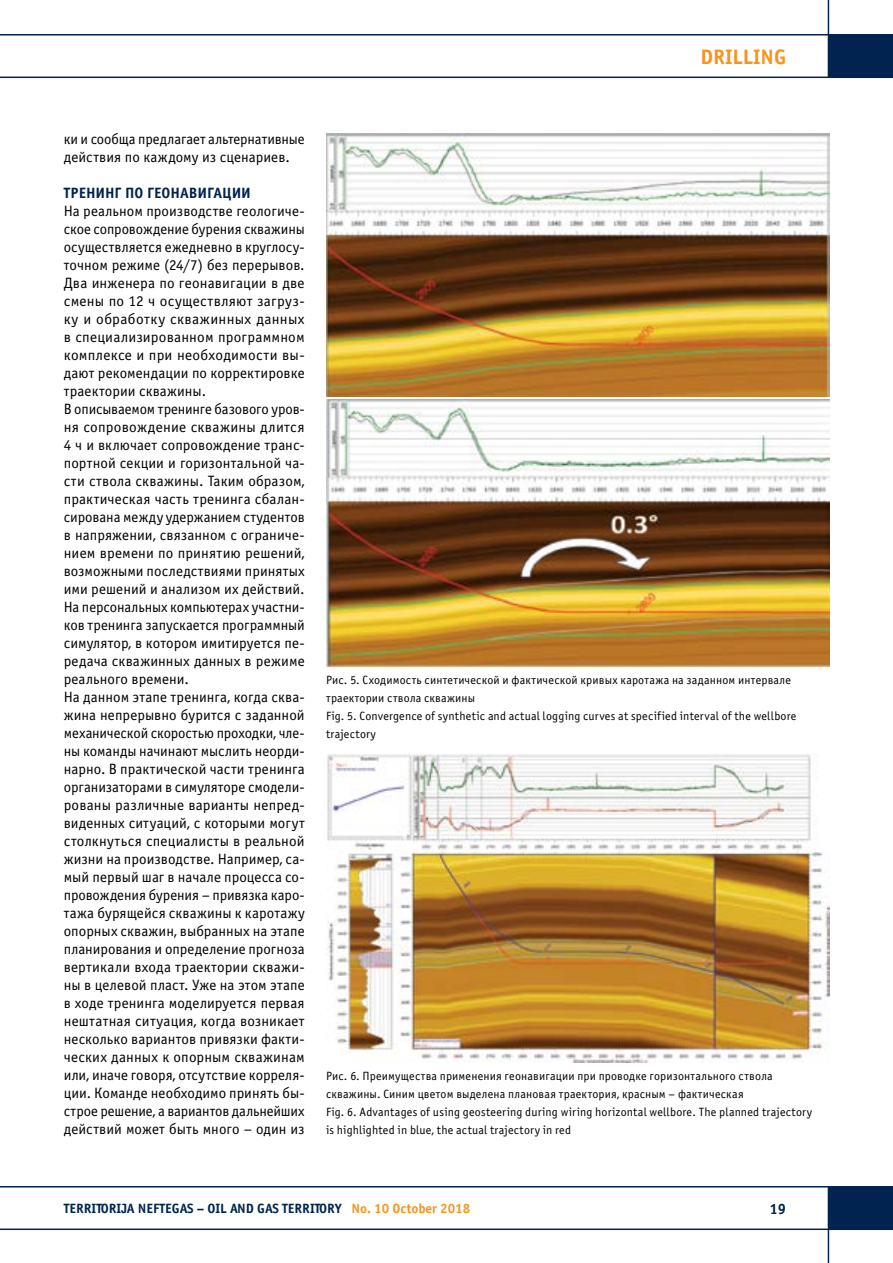
<style>
.page{position:relative;width:893px;height:1263px;background:#fff}
.page>*{position:absolute;margin:0;border:0;box-sizing:border-box;transform-origin:0 0}
.t1{font:700 21px "Officina Sans C";color:#f7941e}
.t2{font:15px/18px "Officina Sans C";letter-spacing:.005em;color:#000}
.t3{font:700 15px "Officina Sans C";letter-spacing:-.005em;color:#00234f}
.t4{font:700 13.5px "Officina Sans C";color:#00234f}
.t5{font:12px/18px "Officina Sans C";letter-spacing:.015em;color:#000}
.s1{color:#f7941e}
</style>
<div class="page">
<hr style="left:828px;top:0;width:1px;height:78px;background:#00234f">
<div style="left:828px;top:35px;width:65px;height:42px;background:#00234f"></div>
<hr style="left:0;top:77px;width:893px;height:1px;background:#00234f">
<hr style="left:0;top:34px;width:893px;height:2px;background:#00234f">
<hr style="left:828px;top:1186px;width:1px;height:77px;background:#00234f">
<div style="left:828px;top:1187px;width:65px;height:42px;background:#00234f"></div>
<hr style="left:0;top:1186px;width:893px;height:1px;background:#00234f">
<hr style="left:0;top:1228px;width:893px;height:2px;background:#00234f">
<img style="left:326px;top:133px;width:503px;height:263px">
<img style="left:326px;top:400px;width:503px;height:266px">
<img style="left:326px;top:754px;width:503px;height:308px">
<h1 class="t1" style="left:700px;top:45px;width:87px">DRILLING</h1>
<p class="t2" style="left:64px;top:130px;width:242px">ки и сообща предлагает альтернативные действия по каждому из сценариев.</p>
<p class="t3" style="left:64px;top:184px;width:189px">ТРЕНИНГ ПО ГЕОНАВИГАЦИИ</p>
<p class="t2" style="left:64px;top:202px;width:242px">На реальном производстве геологиче&shy;ское сопровождение бурения скважины осуществляется ежедневно в круглосу&shy;точном режиме (24/7) без перерывов.<br>Два инженера по геонавигации в две смены по 12 ч осуществляют загруз&shy;ку и обработку скважинных данных в специализированном программном комплексе и при необходимости вы&shy;дают рекомендации по корректировке траектории скважины.<br>В описываемом тренинге базового уров&shy;ня сопровождение скважины длится 4 ч и включает сопровождение транс&shy;портной секции и горизонтальной ча&shy;сти ствола скважины. Таким образом, практическая часть тренинга сбалан&shy;сирована между удержанием студентов в напряжении, связанном с ограниче&shy;нием времени по принятию решений, возможными последствиями принятых ими решений и анализом их действий.<br>На персональных компьютерах участни&shy;ков тренинга запускается программный симулятор, в котором имитируется пе&shy;редача скважинных данных в режиме реального времени.<br>На данном этапе тренинга, когда сква&shy;жина непрерывно бурится с заданной механической скоростью проходки, чле&shy;ны команды начинают мыслить неорди&shy;нарно. В практической части тренинга организаторами в симуляторе смодели&shy;рованы различные варианты непред&shy;виденных ситуаций, с которыми могут столкнуться специалисты в реальной жизни на производстве. Например, са&shy;мый первый шаг в начале процесса со&shy;провождения бурения – привязка каро&shy;тажа бурящейся скважины к каротажу опорных скважин, выбранных на этапе планирования и определение прогноза вертикали входа траектории скважи&shy;ны в целевой пласт. Уже на этом этапе в ходе тренинга моделируется первая нештатная ситуация, когда возникает несколько вариантов привязки факти&shy;ческих данных к опорным скважинам или, иначе говоря, отсутствие корреля&shy;ции. Команде необходимо принять бы&shy;строе решение, а вариантов дальнейших действий может быть много – один из</p>
<p class="t5" style="left:326px;top:671px;width:472px">Рис. 5. Сходимость синтетической и фактической кривых каротажа на заданном интервале траектории ствола скважины<br>Fig. 5. Convergence of synthetic and actual logging curves at specified interval of the wellbore trajectory</p>
<p class="t5" style="left:326px;top:1067px;width:487px">Рис. 6. Преимущества применения геонавигации при проводке горизонтального ствола скважины. Синим цветом выделена плановая траектория, красным – фактическая<br>Fig. 6. Advantages of using geosteering during wiring horizontal wellbore. The planned trajectory is highlighted in blue, the actual trajectory in red</p>
<p class="t4" style="left:64px;top:1201px;width:408px">TERRITORIJA NEFTEGAS – OIL AND GAS TERRITORY <span class="s1">No. 10 October 2018</span></p>
<p class="t3" style="left:770px;top:1200px;width:18px">19</p>
</div>
